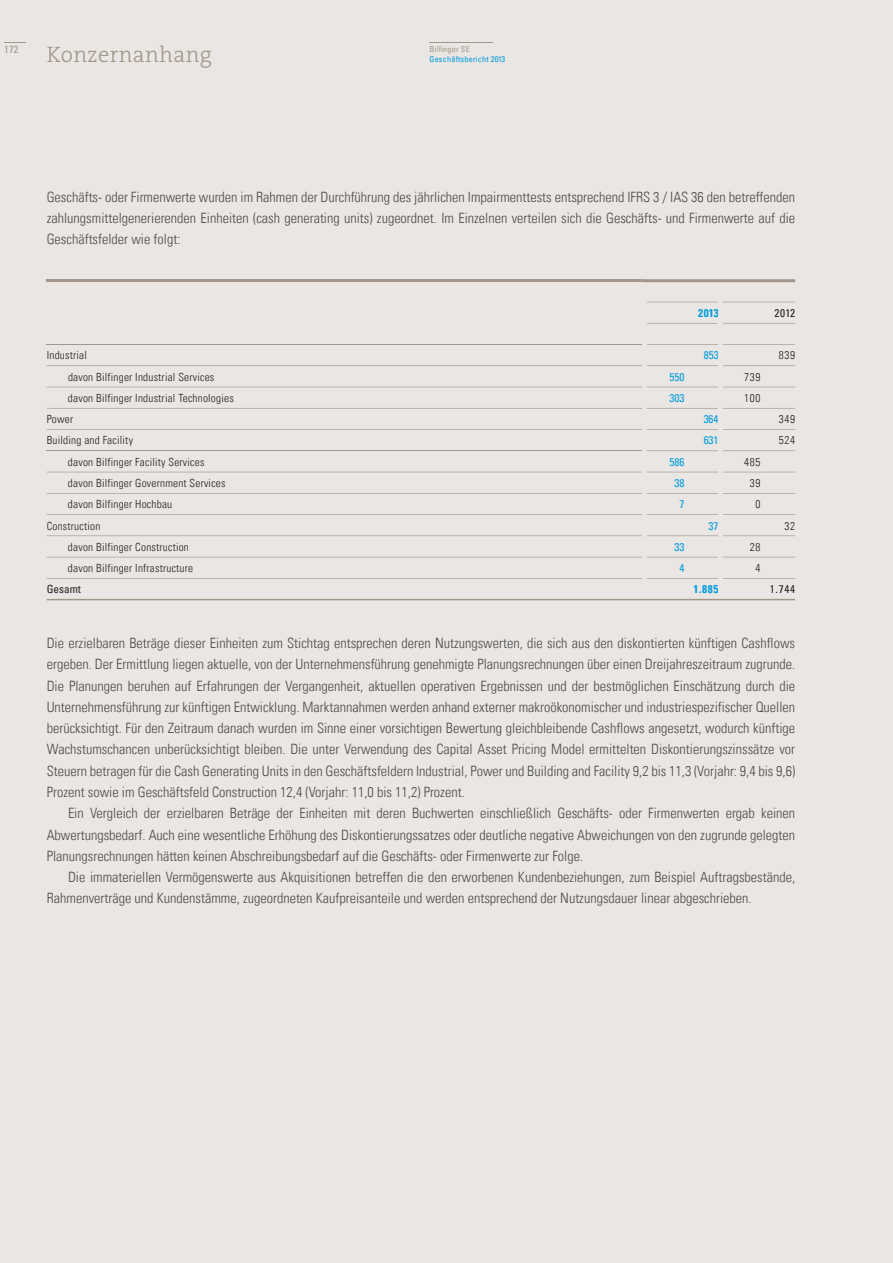
<style>
.page{position:relative;width:893px;height:1263px;background:#eae6e3}
.page>*{position:absolute;margin:0;border:0;box-sizing:border-box;transform-origin:0 0}
.t1{font:300 22.5px "The Serif W3";letter-spacing:.02em;color:#a19689}
.t2{font:14.25px/21.3px "Univers Com 47 Light Cond";color:#4b4c4d;text-align:justify}
.t3{font:11.25px "Univers Com 47 Light Cond";letter-spacing:.02em;color:#231f20}
.t4{font:condensed 11.25px "Univers Com 57";color:#009bde}
.t5{font:condensed 11.25px "Univers Com 57";color:#231f20}
.t6{font:11.25px "Univers Com 67 Bold Cond";letter-spacing:.06em;color:#009bde}
.t7{font:condensed 10.5px "Univers Com 57";color:#a19689}
.t8{font:condensed 8.25px "Univers Com 57";letter-spacing:.02em;color:#009bde}
.t9{font:condensed 8.25px "Univers Com 57";letter-spacing:.02em;color:#a19689}
</style>
<div class="page">
<hr style="left:429px;top:42px;width:64px;height:1px;background:#a19689">
<svg style="left:647px;top:323px;width:148px;height:1px"></svg>
<svg style="left:647px;top:450px;width:148px;height:1px"></svg>
<svg style="left:647px;top:344px;width:148px;height:1px"></svg>
<svg style="left:642px;top:279px;width:153px;height:3px"></svg>
<svg style="left:647px;top:302px;width:148px;height:1px"></svg>
<hr style="left:47px;top:279px;width:595px;height:3px;background:#a19689">
<hr style="left:47px;top:344px;width:595px;height:1px;background:#a19689">
<hr style="left:47px;top:450px;width:595px;height:1px;background:#a19689">
<svg style="left:47px;top:557px;width:748px;height:1px"></svg>
<svg style="left:47px;top:472px;width:748px;height:1px"></svg>
<svg style="left:47px;top:429px;width:748px;height:1px"></svg>
<svg style="left:47px;top:365px;width:748px;height:1px"></svg>
<svg style="left:47px;top:387px;width:748px;height:1px"></svg>
<svg style="left:47px;top:408px;width:748px;height:1px"></svg>
<svg style="left:47px;top:536px;width:748px;height:1px"></svg>
<svg style="left:47px;top:578px;width:748px;height:1px"></svg>
<svg style="left:47px;top:599px;width:748px;height:1px"></svg>
<svg style="left:47px;top:493px;width:748px;height:1px"></svg>
<svg style="left:47px;top:514px;width:748px;height:1px"></svg>
<hr style="left:719px;top:285px;width:4px;height:310px;background:#eae6e3">
<hr style="left:642px;top:285px;width:4px;height:310px;background:#eae6e3">
<svg style="left:4px;top:42px;width:21px;height:1px"></svg>
<p class="t7" style="left:4px;top:43px;width:16px">172</p>
<p class="t9" style="left:429px;top:44px;width:42px">Bilfinger SE</p>
<h1 class="t1" style="left:47px;top:46px;width:167px">Konzernanhang</h1>
<p class="t8" style="left:429px;top:54px;width:77px">Geschäftsbericht 2013</p>
<p class="t2" style="left:47px;top:186px;width:750px">Geschäfts- oder Firmenwerte wurden im Rahmen der Durchführung des jährlichen Impairmenttests entsprechend IFRS 3 / IAS 36 den betreffenden zahlungsmittelgenerierenden Einheiten (cash generating units) zugeordnet. Im Einzelnen verteilen sich die Geschäfts- und Firmenwerte auf die Geschäftsfelder wie folgt:</p>
<p class="t6" style="left:698px;top:306px;width:22px">2013</p>
<p class="t5" style="left:774px;top:306px;width:22px">2012</p>
<p class="t3" style="left:47px;top:349px;width:42px">Industrial</p>
<p class="t4" style="left:704px;top:348px;width:16px">853</p>
<p class="t3" style="left:779px;top:349px;width:18px">839</p>
<p class="t3" style="left:68px;top:370px;width:148px">davon Bilfinger Industrial Services</p>
<p class="t4" style="left:670px;top:370px;width:16px">550</p>
<p class="t3" style="left:744px;top:370px;width:18px">739</p>
<p class="t3" style="left:68px;top:391px;width:167px">davon Bilfinger Industrial Technologies</p>
<p class="t4" style="left:670px;top:391px;width:16px">303</p>
<p class="t3" style="left:744px;top:391px;width:18px">100</p>
<p class="t3" style="left:47px;top:412px;width:28px">Power</p>
<p class="t4" style="left:704px;top:412px;width:16px">364</p>
<p class="t3" style="left:779px;top:412px;width:18px">349</p>
<p class="t3" style="left:47px;top:434px;width:88px">Building and Facility</p>
<p class="t4" style="left:704px;top:433px;width:16px">631</p>
<p class="t3" style="left:779px;top:434px;width:18px">524</p>
<p class="t3" style="left:68px;top:455px;width:138px">davon Bilfinger Facility Services</p>
<p class="t4" style="left:670px;top:455px;width:16px">586</p>
<p class="t3" style="left:744px;top:455px;width:18px">485</p>
<p class="t3" style="left:68px;top:476px;width:159px">davon Bilfinger Government Services</p>
<p class="t4" style="left:674px;top:476px;width:11px">38</p>
<p class="t3" style="left:750px;top:476px;width:12px">39</p>
<p class="t3" style="left:68px;top:498px;width:106px">davon Bilfinger Hochbau</p>
<p class="t4" style="left:679px;top:497px;width:6px">7</p>
<p class="t3" style="left:755px;top:498px;width:6px">0</p>
<p class="t3" style="left:47px;top:519px;width:55px">Construction</p>
<p class="t4" style="left:709px;top:518px;width:11px">37</p>
<p class="t3" style="left:784px;top:519px;width:12px">32</p>
<p class="t3" style="left:68px;top:540px;width:123px">davon Bilfinger Construction</p>
<p class="t4" style="left:674px;top:540px;width:11px">33</p>
<p class="t3" style="left:750px;top:540px;width:12px">28</p>
<p class="t3" style="left:68px;top:561px;width:127px">davon Bilfinger Infrastructure</p>
<p class="t4" style="left:679px;top:561px;width:6px">4</p>
<p class="t3" style="left:755px;top:561px;width:6px">4</p>
<p class="t5" style="left:47px;top:582px;width:36px">Gesamt</p>
<p class="t6" style="left:693px;top:582px;width:27px">1.885</p>
<p class="t5" style="left:770px;top:582px;width:27px">1.744</p>
<p class="t2" style="left:47px;top:633px;width:750px">Die erzielbaren Beträge dieser Einheiten zum Stichtag entsprechen deren Nutzungswerten, die sich aus den diskontierten künftigen Cashflows ergeben. Der Ermittlung liegen aktuelle, von der Unternehmensführung genehmigte Planungsrechnungen über einen Dreijahreszeitraum zugrunde.<br>Die Planungen beruhen auf Erfahrungen der Vergangenheit, aktuellen operativen Ergebnissen und der bestmöglichen Einschätzung durch die Unternehmensführung zur künftigen Entwicklung. Marktannahmen werden anhand externer makroökonomischer und industriespezifischer Quellen berücksichtigt. Für den Zeitraum danach wurden im Sinne einer vorsichtigen Bewertung gleichbleibende Cashflows angesetzt, wodurch künftige Wachstumschancen unberücksichtigt bleiben. Die unter Verwendung des Capital Asset Pricing Model ermittelten Diskontierungszinssätze vor Steuern betragen für die Cash Generating Units in den Geschäftsfeldern Industrial, Power und Building and Facility 9,2 bis 11,3 (Vorjahr: 9,4 bis 9,6)<br>Prozent sowie im Geschäftsfeld Construction 12,4 (Vorjahr: 11,0 bis 11,2) Prozent.</p>
<p class="t2" style="left:47px;top:803px;width:750px;text-indent:21px">Ein Vergleich der erzielbaren Beträge der Einheiten mit deren Buchwerten einschließlich Geschäfts- oder Firmenwerten ergab keinen Abwertungsbedarf. Auch eine wesentliche Erhöhung des Diskontierungssatzes oder deutliche negative Abweichungen von den zugrunde gelegten Planungsrechnungen hätten keinen Abschreibungsbedarf auf die Geschäfts- oder Firmenwerte zur Folge.</p>
<p class="t2" style="left:47px;top:866px;width:750px;text-indent:21px">Die immateriellen Vermögenswerte aus Akquisitionen betreffen die den erworbenen Kundenbeziehungen, zum Beispiel Auftragsbestände,<br>Rahmenverträge und Kundenstämme, zugeordneten Kaufpreisanteile und werden entsprechend der Nutzungsdauer linear abgeschrieben.</p>
</div>
